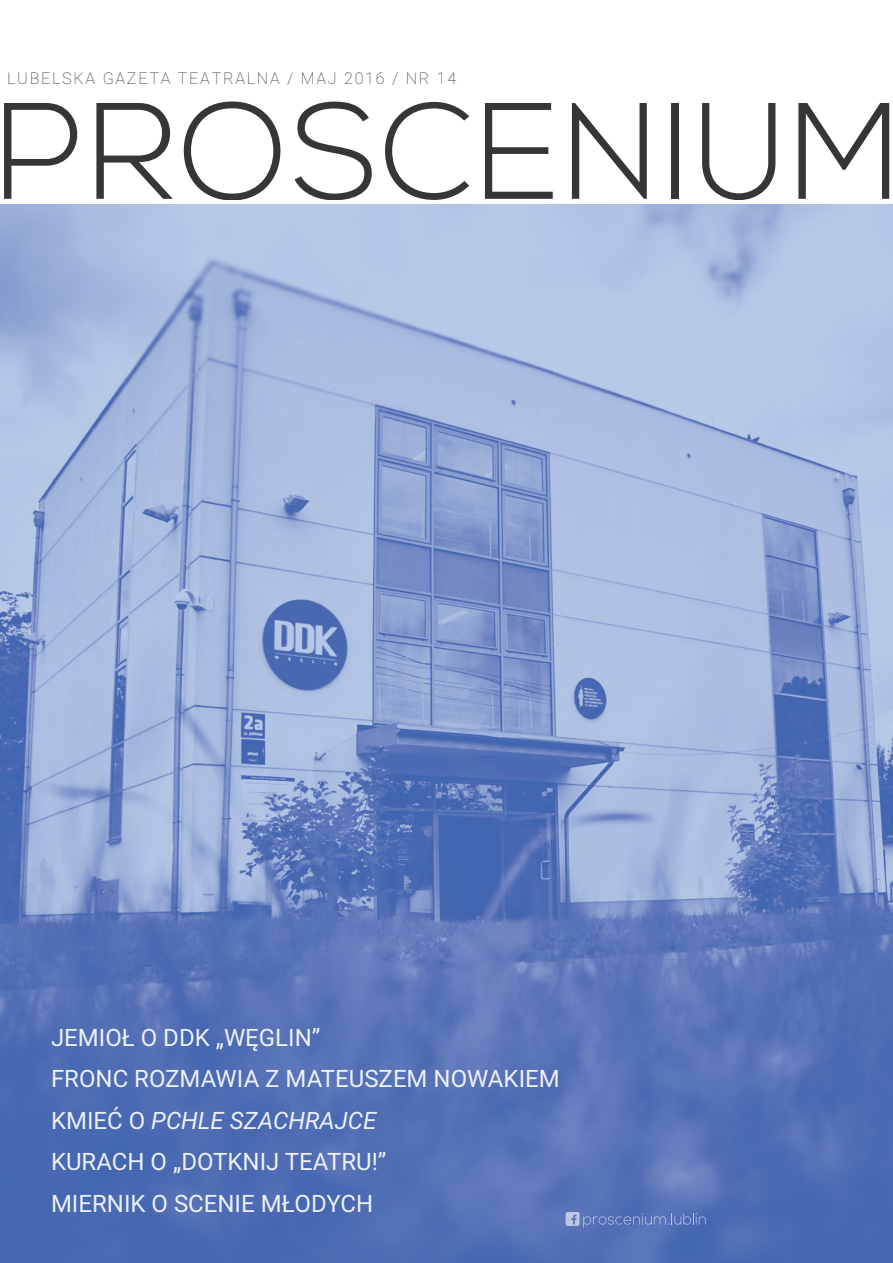
<style>
.page{position:relative;width:893px;height:1263px;background:#fff}
.page>*{position:absolute;margin:0;border:0;box-sizing:border-box;transform-origin:0 0}
.t1{font:300 136.95px "Nexa";letter-spacing:.02em;color:#040503}
.t2{font:24px/41.5px "Roboto";color:#fff}
.t3{font:100 16.2px "Roboto";letter-spacing:.11em;color:#231f20}
.s1{font-style:italic}
</style>
<div class="page">
<img style="left:0;top:205px;width:893px;height:1058px">
<svg style="left:566px;top:1212px;width:140px;height:16px;background:#647ebd"></svg>
<p class="t3" style="left:7px;top:67px;width:451px">LUBELSKA GAZETA TEATRALNA / MAJ 2016 / NR 14</p>
<h1 class="t1" style="left:-5px;top:73px;width:908px">PROSCENIUM</h1>
<p class="t2" style="left:51px;top:1015px;width:510px">JEMIOŁ O DDK „WĘGLIN”<br>FRONC ROZMAWIA Z MATEUSZEM NOWAKIEM<br>KMIEĆ O <span class="s1">PCHLE SZACHRAJCE<br></span>KURACH O „DOTKNIJ TEATRU!”<br>MIERNIK O SCENIE MŁODYCH</p>
</div>
